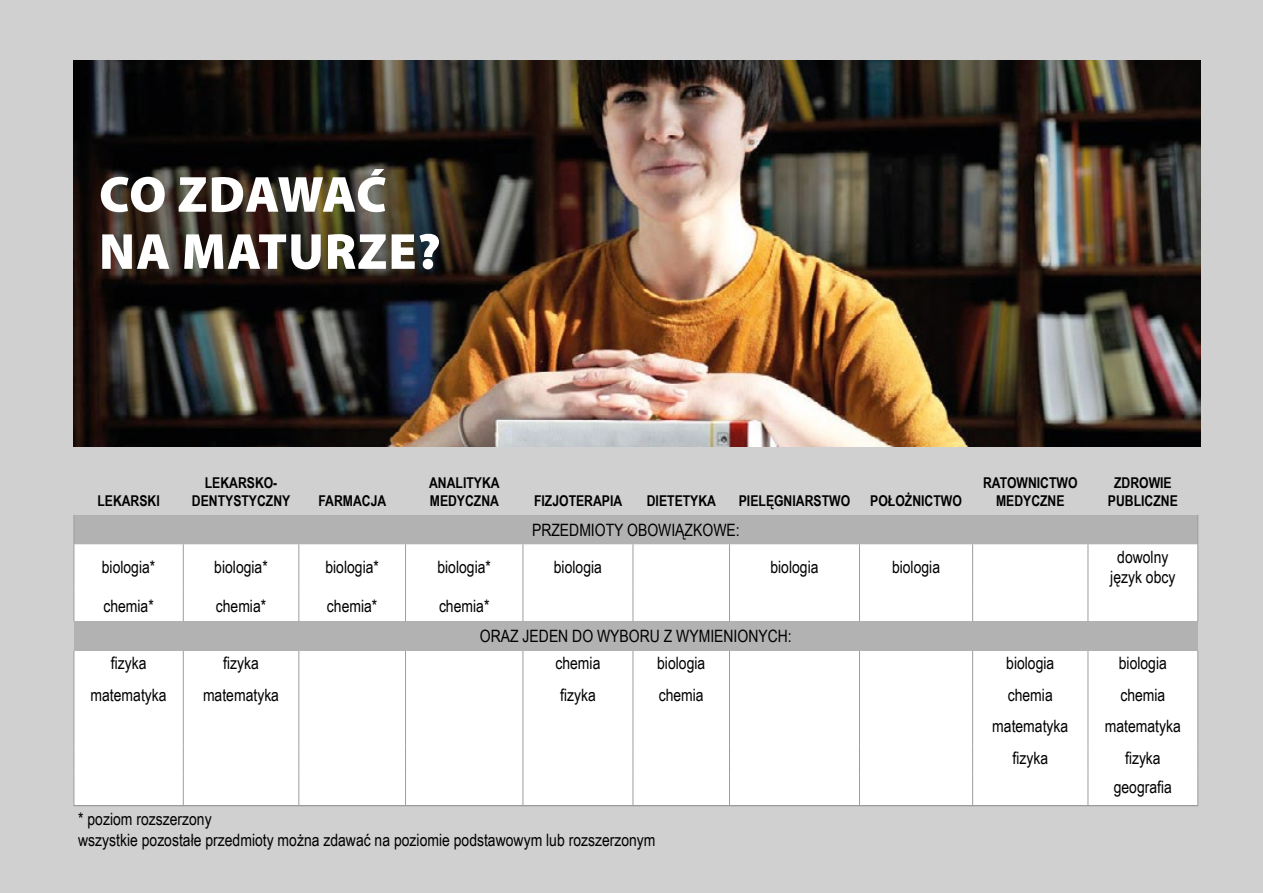
<style>
.page{position:relative;width:1263px;height:893px;background:#d0d0d0}
.page>*{position:absolute;margin:0;border:0;box-sizing:border-box;transform-origin:0 0}
.t1{font:900 51px/57px "Myriad Pro";letter-spacing:.02em;color:#fff}
.t2{font:17.1px/20.4px "Arial Narrow";color:#000;text-align:center}
.t3{font:700 15px/18px "Arial Narrow";color:#000;text-align:center}
</style>
<div class="page">
<div style="left:74px;top:515px;width:1124px;height:29px;background:#b3b2b2"></div>
<div style="left:75px;top:544px;width:1122px;height:261px;background:#fff"></div>
<div style="left:74px;top:621px;width:1124px;height:30px;background:#b3b2b2"></div>
<svg style="left:1197px;top:515px;width:1px;height:29px"></svg>
<hr style="left:73px;top:589px;width:1px;height:32px;background:#9d9d9c">
<hr style="left:183px;top:589px;width:1px;height:32px;background:#9d9d9c">
<hr style="left:298px;top:589px;width:1px;height:32px;background:#9d9d9c">
<hr style="left:405px;top:589px;width:1px;height:32px;background:#9d9d9c">
<hr style="left:522px;top:589px;width:1px;height:32px;background:#9d9d9c">
<hr style="left:632px;top:589px;width:1px;height:32px;background:#9d9d9c">
<hr style="left:729px;top:589px;width:1px;height:32px;background:#9d9d9c">
<hr style="left:859px;top:589px;width:1px;height:32px;background:#9d9d9c">
<hr style="left:972px;top:589px;width:1px;height:32px;background:#9d9d9c">
<hr style="left:1087px;top:589px;width:1px;height:32px;background:#9d9d9c">
<hr style="left:1197px;top:589px;width:1px;height:32px;background:#9d9d9c">
<hr style="left:73px;top:544px;width:1px;height:45px;background:#9d9d9c">
<hr style="left:183px;top:544px;width:1px;height:45px;background:#9d9d9c">
<hr style="left:298px;top:544px;width:1px;height:45px;background:#9d9d9c">
<hr style="left:405px;top:544px;width:1px;height:45px;background:#9d9d9c">
<hr style="left:522px;top:544px;width:1px;height:45px;background:#9d9d9c">
<hr style="left:632px;top:544px;width:1px;height:45px;background:#9d9d9c">
<hr style="left:729px;top:544px;width:1px;height:45px;background:#9d9d9c">
<hr style="left:859px;top:544px;width:1px;height:45px;background:#9d9d9c">
<hr style="left:972px;top:544px;width:1px;height:45px;background:#9d9d9c">
<hr style="left:1087px;top:544px;width:1px;height:45px;background:#9d9d9c">
<hr style="left:1197px;top:544px;width:1px;height:45px;background:#9d9d9c">
<hr style="left:73px;top:651px;width:1px;height:32px;background:#9d9d9c">
<hr style="left:183px;top:651px;width:1px;height:32px;background:#9d9d9c">
<hr style="left:298px;top:651px;width:1px;height:32px;background:#9d9d9c">
<hr style="left:405px;top:651px;width:1px;height:32px;background:#9d9d9c">
<hr style="left:522px;top:651px;width:1px;height:32px;background:#9d9d9c">
<hr style="left:632px;top:651px;width:1px;height:32px;background:#9d9d9c">
<hr style="left:729px;top:651px;width:1px;height:32px;background:#9d9d9c">
<hr style="left:859px;top:651px;width:1px;height:32px;background:#9d9d9c">
<hr style="left:972px;top:651px;width:1px;height:32px;background:#9d9d9c">
<hr style="left:1087px;top:651px;width:1px;height:32px;background:#9d9d9c">
<hr style="left:1197px;top:651px;width:1px;height:32px;background:#9d9d9c">
<hr style="left:73px;top:683px;width:1px;height:31px;background:#9d9d9c">
<hr style="left:183px;top:683px;width:1px;height:31px;background:#9d9d9c">
<hr style="left:298px;top:683px;width:1px;height:31px;background:#9d9d9c">
<hr style="left:405px;top:683px;width:1px;height:31px;background:#9d9d9c">
<hr style="left:522px;top:683px;width:1px;height:31px;background:#9d9d9c">
<hr style="left:632px;top:683px;width:1px;height:31px;background:#9d9d9c">
<hr style="left:729px;top:683px;width:1px;height:31px;background:#9d9d9c">
<hr style="left:859px;top:683px;width:1px;height:31px;background:#9d9d9c">
<hr style="left:972px;top:683px;width:1px;height:31px;background:#9d9d9c">
<hr style="left:1087px;top:683px;width:1px;height:31px;background:#9d9d9c">
<hr style="left:1197px;top:683px;width:1px;height:31px;background:#9d9d9c">
<hr style="left:73px;top:714px;width:1px;height:32px;background:#9d9d9c">
<hr style="left:183px;top:714px;width:1px;height:32px;background:#9d9d9c">
<hr style="left:298px;top:714px;width:1px;height:32px;background:#9d9d9c">
<hr style="left:405px;top:714px;width:1px;height:32px;background:#9d9d9c">
<hr style="left:522px;top:714px;width:1px;height:32px;background:#9d9d9c">
<hr style="left:632px;top:714px;width:1px;height:32px;background:#9d9d9c">
<hr style="left:729px;top:714px;width:1px;height:32px;background:#9d9d9c">
<hr style="left:859px;top:714px;width:1px;height:32px;background:#9d9d9c">
<hr style="left:972px;top:714px;width:1px;height:32px;background:#9d9d9c">
<hr style="left:1087px;top:714px;width:1px;height:32px;background:#9d9d9c">
<hr style="left:1197px;top:714px;width:1px;height:32px;background:#9d9d9c">
<svg style="left:73px;top:746px;width:1px;height:28px"></svg>
<svg style="left:183px;top:746px;width:1px;height:28px"></svg>
<svg style="left:298px;top:746px;width:1px;height:28px"></svg>
<svg style="left:405px;top:746px;width:1px;height:28px"></svg>
<svg style="left:522px;top:746px;width:1px;height:28px"></svg>
<svg style="left:632px;top:746px;width:1px;height:28px"></svg>
<svg style="left:729px;top:746px;width:1px;height:28px"></svg>
<svg style="left:859px;top:746px;width:1px;height:28px"></svg>
<svg style="left:972px;top:746px;width:1px;height:28px"></svg>
<svg style="left:1087px;top:746px;width:1px;height:28px"></svg>
<svg style="left:1197px;top:746px;width:1px;height:28px"></svg>
<hr style="left:73px;top:774px;width:1px;height:31px;background:#9d9d9c">
<hr style="left:183px;top:774px;width:1px;height:31px;background:#9d9d9c">
<hr style="left:298px;top:774px;width:1px;height:31px;background:#9d9d9c">
<hr style="left:405px;top:774px;width:1px;height:31px;background:#9d9d9c">
<hr style="left:522px;top:774px;width:1px;height:31px;background:#9d9d9c">
<hr style="left:632px;top:774px;width:1px;height:31px;background:#9d9d9c">
<hr style="left:729px;top:774px;width:1px;height:31px;background:#9d9d9c">
<hr style="left:859px;top:774px;width:1px;height:31px;background:#9d9d9c">
<hr style="left:972px;top:774px;width:1px;height:31px;background:#9d9d9c">
<hr style="left:1087px;top:774px;width:1px;height:31px;background:#9d9d9c">
<hr style="left:1197px;top:774px;width:1px;height:31px;background:#9d9d9c">
<svg style="left:73px;top:515px;width:1px;height:29px"></svg>
<hr style="left:74px;top:805px;width:109px;height:1px;background:#878787">
<hr style="left:183px;top:805px;width:116px;height:1px;background:#878787">
<hr style="left:299px;top:805px;width:106px;height:1px;background:#878787">
<hr style="left:405px;top:805px;width:118px;height:1px;background:#878787">
<hr style="left:523px;top:805px;width:110px;height:1px;background:#878787">
<hr style="left:633px;top:805px;width:96px;height:1px;background:#878787">
<hr style="left:729px;top:805px;width:130px;height:1px;background:#878787">
<hr style="left:859px;top:805px;width:114px;height:1px;background:#878787">
<hr style="left:973px;top:805px;width:115px;height:1px;background:#878787">
<hr style="left:1088px;top:805px;width:110px;height:1px;background:#878787">
<img style="left:74px;top:60px;width:1127px;height:386px">
<h1 class="t1" style="left:99px;top:167px;width:343px">CO ZDAWAĆ<br>NA MATURZE?</h1>
<p class="t3" style="left:97px;top:491px;width:64px">LEKARSKI</p>
<p class="t3" style="left:192px;top:473px;width:100px">LEKARSKO-<br>DENTYSTYCZNY</p>
<p class="t3" style="left:318px;top:491px;width:69px">FARMACJA</p>
<p class="t3" style="left:429px;top:473px;width:72px;text-align:left">ANALITYKA<br>MEDYCZNA</p>
<p class="t3" style="left:534px;top:491px;width:90px">FIZJOTERAPIA</p>
<p class="t3" style="left:647px;top:491px;width:71px">DIETETYKA</p>
<p class="t3" style="left:739px;top:491px;width:113px">PIELĘGNIARSTWO</p>
<p class="t3" style="left:870px;top:491px;width:93px">POŁOŻNICTWO</p>
<p class="t2" style="left:532px;top:519px;width:209px">PRZEDMIOTY OBOWIĄZKOWE:</p>
<p class="t3" style="left:983px;top:473px;width:96px">RATOWNICTWO<br>MEDYCZNE</p>
<p class="t3" style="left:1108px;top:473px;width:71px">ZDROWIE<br>PUBLICZNE</p>
<p class="t2" style="left:102px;top:556px;width:55px">biologia*</p>
<p class="t2" style="left:214px;top:556px;width:55px">biologia*</p>
<p class="t2" style="left:325px;top:556px;width:55px">biologia*</p>
<p class="t2" style="left:437px;top:556px;width:55px">biologia*</p>
<p class="t2" style="left:554px;top:556px;width:50px">biologia</p>
<p class="t2" style="left:770px;top:556px;width:50px">biologia</p>
<p class="t2" style="left:892px;top:556px;width:50px">biologia</p>
<p class="t2" style="left:1110px;top:546px;width:67px">dowolny język obcy</p>
<p class="t2" style="left:103px;top:595px;width:52px">chemia*</p>
<p class="t2" style="left:216px;top:595px;width:52px">chemia*</p>
<p class="t2" style="left:327px;top:595px;width:52px">chemia*</p>
<p class="t2" style="left:480px;top:589px;width:313px;line-height:30.9px;text-align:left;text-indent:-41px">chemia*<br>ORAZ JEDEN DO WYBORU Z WYMIENIONYCH:</p>
<p class="t2" style="left:111px;top:652px;width:37px">fizyka</p>
<p class="t2" style="left:223px;top:652px;width:37px">fizyka</p>
<p class="t2" style="left:555px;top:652px;width:47px">chemia</p>
<p class="t2" style="left:657px;top:652px;width:50px">biologia</p>
<p class="t2" style="left:1006px;top:652px;width:50px">biologia</p>
<p class="t2" style="left:1119px;top:652px;width:50px">biologia</p>
<p class="t2" style="left:91px;top:685px;width:78px">matematyka</p>
<p class="t2" style="left:203px;top:685px;width:78px">matematyka</p>
<p class="t2" style="left:560px;top:685px;width:37px">fizyka</p>
<p class="t2" style="left:659px;top:685px;width:47px">chemia</p>
<p class="t2" style="left:1008px;top:685px;width:47px">chemia</p>
<p class="t2" style="left:1120px;top:685px;width:47px">chemia</p>
<p class="t2" style="left:992px;top:715px;width:78px">matematyka</p>
<p class="t2" style="left:1105px;top:715px;width:78px">matematyka</p>
<p class="t2" style="left:1012px;top:747px;width:37px">fizyka</p>
<p class="t2" style="left:1114px;top:743px;width:60px;line-height:28.8px">fizyka geografia</p>
<p class="t2" style="left:78px;top:808px;width:579px;text-align:left">* poziom rozszerzony<br>wszystkie pozostałe przedmioty można zdawać na poziomie podstawowym lub rozszerzonym</p>
</div>
